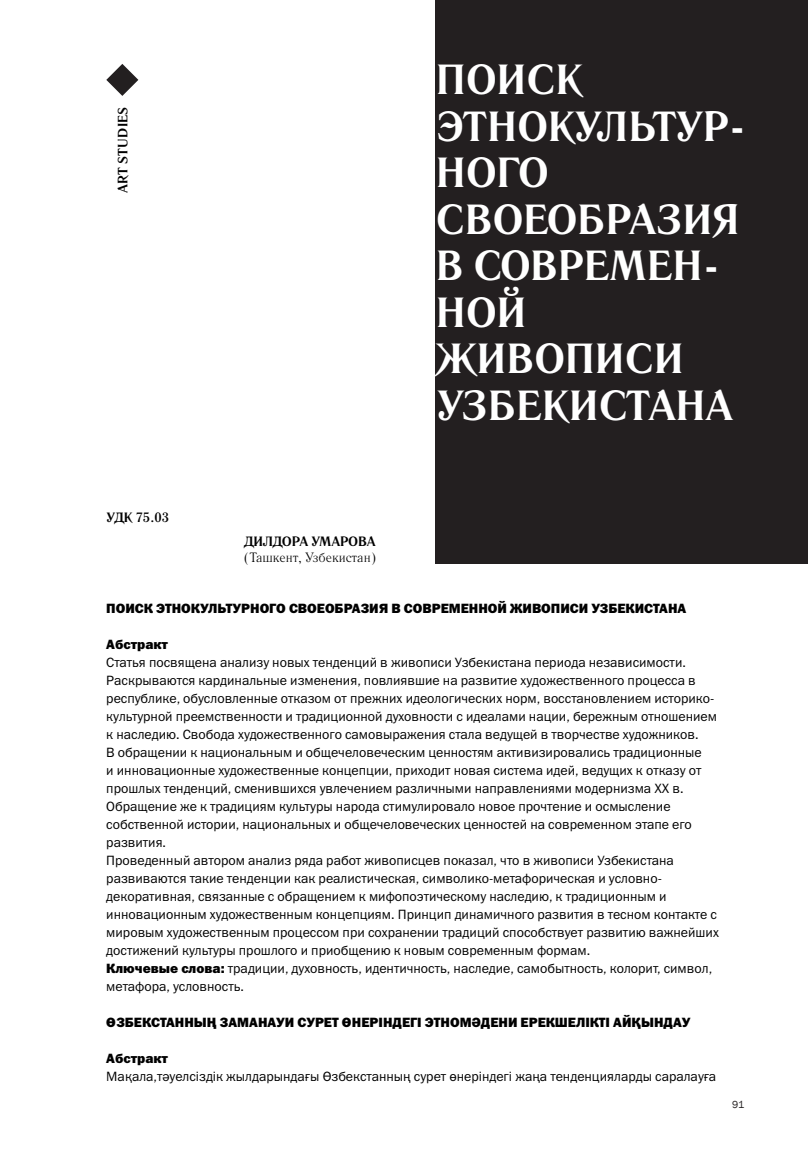
<style>
.page{position:relative;width:808px;height:1149px;background:#fff}
.page>*{position:absolute;margin:0;border:0;box-sizing:border-box;transform-origin:0 0}
.t1{font:700 42px/46.5px "Literaturnaya";color:#fff}
.Основной_текст{font:13.5px/18px "Franklin Gothic ITC";color:#000}
.Заголовок_в_тексте{font:800 13.5px "Franklin Gothic ITC";color:#000}
.Рубрика{font:700 13.5px "Literaturnaya";color:#000}
.t2{font:13.5px "Literaturnaya";color:#000}
.Рубрика-2{font:700 13.5px "Literaturnaya";letter-spacing:.025em;color:#000}
.t3{font:10.5px "Franklin Gothic";color:#231f20}
.s1{font-weight:800}
</style>
<div class="page">
<div style="left:436px;top:0;width:372px;height:563px;background:#231f20"></div>
<svg style="left:106px;top:64px;width:32px;height:32px"></svg>
<p class="Рубрика-2" style="left:115px;top:193px;width:88px;rotate:-90deg">ART STUDIES</p>
<p class="Рубрика" style="left:106px;top:509px;width:64px">УДК 75.03</p>
<p class="Рубрика" style="left:244px;top:533px;width:132px">ДИЛДОРА УМАРОВА</p>
<p class="t2" style="left:244px;top:549px;width:133px">(Ташкент, Узбекистан)</p>
<p class="t1" style="left:436px;top:58px;width:312px">ПОИСК<br>ЭТНОКУЛЬТУР-<br>НОГО<br>СВОЕОБРАЗИЯ<br>В СОВРЕМЕН-<br>НОЙ<br>ЖИВОПИСИ<br>УЗБЕКИСТАНА</p>
<p class="Заголовок_в_тексте" style="left:106px;top:599px;width:581px">ПОИСК ЭТНОКУЛЬТУРНОГО СВОЕОБРАЗИЯ В СОВРЕМЕННОЙ ЖИВОПИСИ УЗБЕКИСТАНА</p>
<p class="Заголовок_в_тексте" style="left:106px;top:635px;width:63px">Абстракт</p>
<p class="Основной_текст" style="left:106px;top:653px;width:612px">Статья посвящена анализу новых тенденций в живописи Узбекистана периода независимости.<br>Раскрываются кардинальные изменения, повлиявшие на развитие художественного процесса в республике, обусловленные отказом от прежних идеологических норм, восстановлением историко&shy;культурной преемственности и традиционной духовности с идеалами нации, бережным отношением к наследию. Свобода художественного самовыражения стала ведущей в творчестве художников.<br>В обращении к национальным и общечеловеческим ценностям активизировались традиционные<br>и инновационные художественные концепции, приходит новая система идей, ведущих к отказу от прошлых тенденций, сменившихся увлечением различными направлениями модернизма ХХ в.</p>
<p class="Основной_текст" style="left:106px;top:797px;width:587px">Обращение же к традициям культуры народа стимулировало новое прочтение и осмысление собственной истории, национальных и общечеловеческих ценностей на современном этапе его развития.</p>
<p class="Основной_текст" style="left:106px;top:851px;width:614px">Проведенный автором анализ ряда работ живописцев показал, что в живописи Узбекистана развиваются такие тенденции как реалистическая, символико-метафорическая и условно&shy;декоративная, связанные с обращением к мифопоэтическому наследию, к традиционным и инновационным художественным концепциям. Принцип динамичного развития в тесном контакте с мировым художественным процессом при сохранении традиций способствует развитию важнейших достижений культуры прошлого и приобщению к новым современным формам.</p>
<p class="Основной_текст" style="left:106px;top:959px;width:607px"><span class="s1">Ключевые слова:</span> традиции, духовность, идентичность, наследие, самобытность, колорит, символ, метафора, условность.</p>
<p class="Заголовок_в_тексте" style="left:106px;top:1013px;width:585px">ӨЗБЕКСТАННЫҢ ЗАМАНАУИ СУРЕТ ӨНЕРІНДЕГІ ЭТНОМӘДЕНИ ЕРЕКШЕЛІКТІ АЙҚЫНДАУ</p>
<p class="Заголовок_в_тексте" style="left:106px;top:1049px;width:63px">Абстракт</p>
<p class="Основной_текст" style="left:106px;top:1067px;width:611px">Мақала,тәуелсіздік жылдарындағы Өзбекстанның сурет өнеріндегі жаңа тенденцияларды саралауға</p>
<p class="t3" style="left:732px;top:1098px;width:13px">91</p>
</div>
